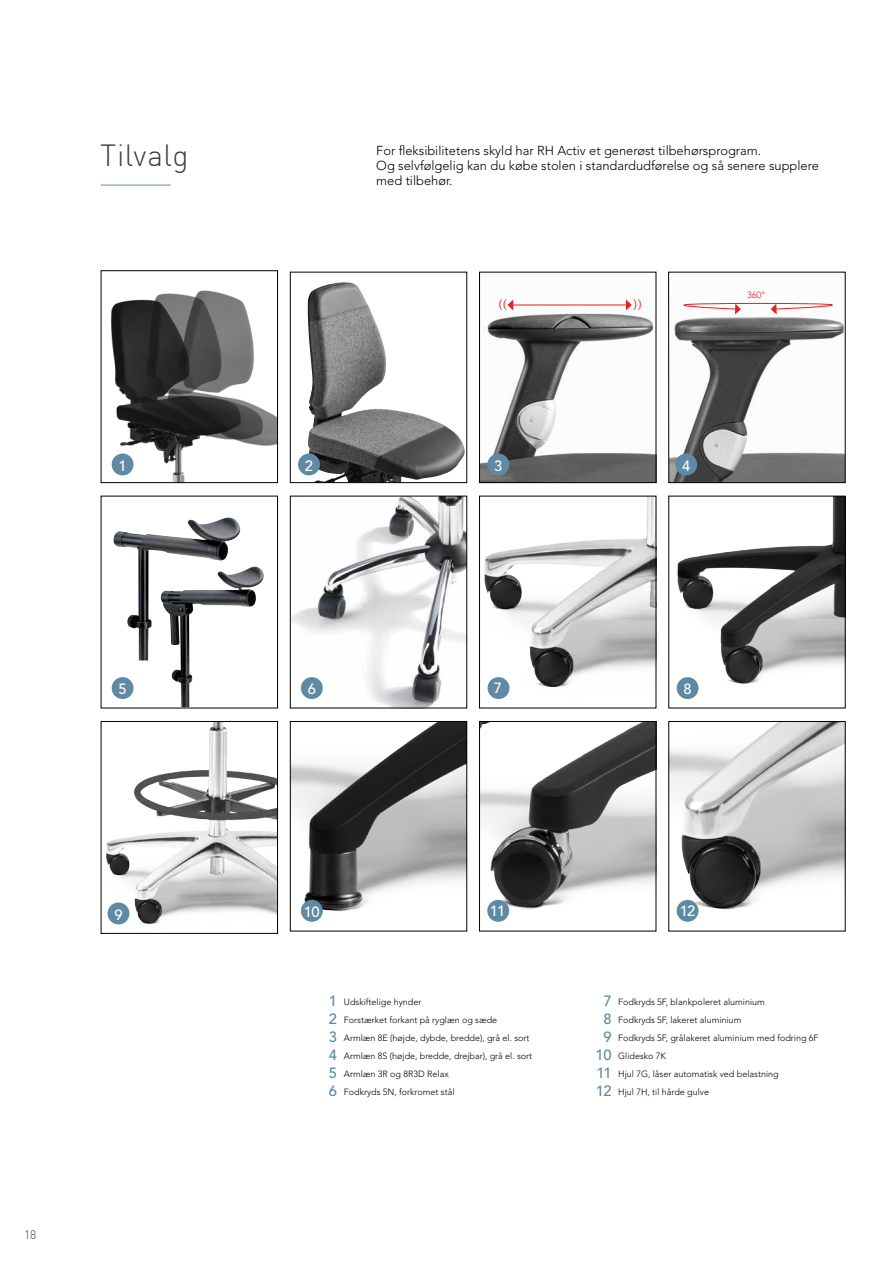
<style>
.page{position:relative;width:893px;height:1263px;background:#fff}
.page>*{position:absolute;margin:0;border:0;box-sizing:border-box;transform-origin:0 0}
.t1{font:300 30px "DIN";letter-spacing:.01em;color:#414042}
.t2{font:500 14.7px "Avenir LT Std";color:#fff}
.t3{font:500 14.7px/18px "Avenir LT Std";color:#608aa3;text-align:justify}
.t4{font:300 12.9px/15.5px "Avenir LT Std";color:#000}
.t5{font:12.9px "Minion Pro";color:#ed1d24}
.t6{font:300 12px "DIN";color:#414042}
.t7{font:300 9.15px "Avenir";color:#ed1d24}
.t8{font:300 9px/18px "Avenir LT Std";color:#000}
</style>
<div class="page">
<img style="left:307px;top:282px;width:158px;height:199px">
<div style="left:290px;top:272px;width:177px;height:211px;border:1px solid #000"></div>
<img style="left:670px;top:314px;width:173px;height:167px">
<div style="left:668px;top:272px;width:177px;height:211px;border:1px solid #000"></div>
<img style="left:481px;top:299px;width:173px;height:182px">
<div style="left:479px;top:272px;width:177px;height:211px;border:1px solid #000"></div>
<img style="left:111px;top:290px;width:165px;height:191px">
<div style="left:101px;top:270px;width:177px;height:213px;border:1px solid #000"></div>
<img style="left:292px;top:498px;width:173px;height:208px">
<div style="left:290px;top:496px;width:177px;height:212px;border:1px solid #000"></div>
<img style="left:484px;top:498px;width:170px;height:201px">
<div style="left:479px;top:496px;width:177px;height:212px;border:1px solid #000"></div>
<img style="left:676px;top:498px;width:167px;height:201px">
<div style="left:668px;top:496px;width:177px;height:212px;border:1px solid #000"></div>
<img style="left:106px;top:723px;width:170px;height:202px">
<div style="left:101px;top:721px;width:177px;height:213px;border:1px solid #000"></div>
<img style="left:292px;top:723px;width:173px;height:199px">
<div style="left:290px;top:721px;width:177px;height:210px;border:1px solid #000"></div>
<img style="left:481px;top:723px;width:173px;height:199px">
<div style="left:479px;top:721px;width:177px;height:210px;border:1px solid #000"></div>
<img style="left:670px;top:723px;width:173px;height:199px">
<hr style="left:512px;top:305px;width:115px;height:1px;background:#ed1d24">
<svg style="left:507px;top:300px;width:6px;height:10px"></svg>
<svg style="left:605px;top:300px;width:241px;height:14px"></svg>
<hr style="left:101px;top:185px;width:70px;height:1px;background:#608aa3">
<div style="left:112px;top:453px;width:22px;height:22px;background:#608aa3;border-radius:50%"></div>
<div style="left:298px;top:453px;width:22px;height:22px;background:#608aa3;border-radius:50%"></div>
<div style="left:487px;top:453px;width:22px;height:22px;background:#608aa3;border-radius:50%"></div>
<div style="left:675px;top:453px;width:22px;height:22px;background:#608aa3;border-radius:50%"></div>
<div style="left:301px;top:677px;width:22px;height:22px;background:#608aa3;border-radius:50%"></div>
<div style="left:677px;top:677px;width:21px;height:22px;background:#608aa3;border-radius:50%"></div>
<div style="left:488px;top:677px;width:21px;height:22px;background:#608aa3;border-radius:50%"></div>
<div style="left:108px;top:902px;width:21px;height:22px;background:#608aa3;border-radius:50%"></div>
<div style="left:301px;top:900px;width:22px;height:22px;background:#608aa3;border-radius:50%"></div>
<div style="left:677px;top:900px;width:21px;height:22px;background:#608aa3;border-radius:50%"></div>
<div style="left:487px;top:900px;width:22px;height:22px;background:#608aa3;border-radius:50%"></div>
<img style="left:113px;top:517px;width:127px;height:143px">
<div style="left:112px;top:677px;width:22px;height:22px;background:#608aa3;border-radius:50%"></div>
<img style="left:161px;top:566px;width:103px;height:141px">
<h1 class="t1" style="left:100px;top:137px;width:90px">Tilvalg</h1>
<h3 class="t4" style="left:376px;top:142px;width:444px">For fleksibilitetens skyld har RH Activ et generøst tilbehørsprogram.<br>Og selvfølgelig kan du købe stolen i standardudførelse og så senere supplere med tilbehør.</h3>
<h3 class="t5" style="left:498px;top:295px;width:10px">((</h3>
<h3 class="t5" style="left:633px;top:295px;width:10px">))</h3>
<p class="t7" style="left:747px;top:290px;width:19px">360°</p>
<h2 class="t2" style="left:119px;top:457px;width:10px">1</h2>
<h2 class="t2" style="left:305px;top:457px;width:10px">2</h2>
<h2 class="t2" style="left:494px;top:457px;width:10px">3</h2>
<h2 class="t2" style="left:682px;top:457px;width:10px">4</h2>
<h2 class="t2" style="left:119px;top:681px;width:10px">5</h2>
<h2 class="t2" style="left:308px;top:681px;width:10px">6</h2>
<h2 class="t2" style="left:494px;top:680px;width:10px">7</h2>
<h2 class="t2" style="left:683px;top:681px;width:10px">8</h2>
<h3 class="t6" style="left:24px;top:1227px;width:14px">18</h3>
<h2 class="t2" style="left:114px;top:906px;width:10px">9</h2>
<h2 class="t2" style="left:304px;top:903px;width:17px">10</h2>
<h2 class="t2" style="left:490px;top:902px;width:17px">11</h2>
<h2 class="t2" style="left:680px;top:902px;width:17px">12</h2>
<h2 class="t3" style="left:329px;top:992px;width:10px">1<br>2<br>3<br>4<br>5<br>6</h2>
<h2 class="t3" style="left:596px;top:992px;width:17px;text-align:center">7<br>8<br>9<br>10<br>11<br>12</h2>
<p class="t8" style="left:344px;top:993px;width:190px">Udskiftelige hynder<br>Forstærket forkant på ryglæn og sæde<br>Armlæn 8E (højde, dybde, bredde), grå el. sort Armlæn 8S (højde, bredde, drejbar), grå el. sort Armlæn 3R og 8R3D Relax<br>Fodkryds 5N, forkromet stål</p>
<p class="t8" style="left:618px;top:993px;width:202px">Fodkryds 5F, blankpoleret aluminium<br>Fodkryds 5F, lakeret aluminium<br>Fodkryds 5F, grålakeret aluminium med fodring 6F<br>Glidesko 7K<br>Hjul 7G, låser automatisk ved belastning<br>Hjul 7H, til hårde gulve</p>
</div>
